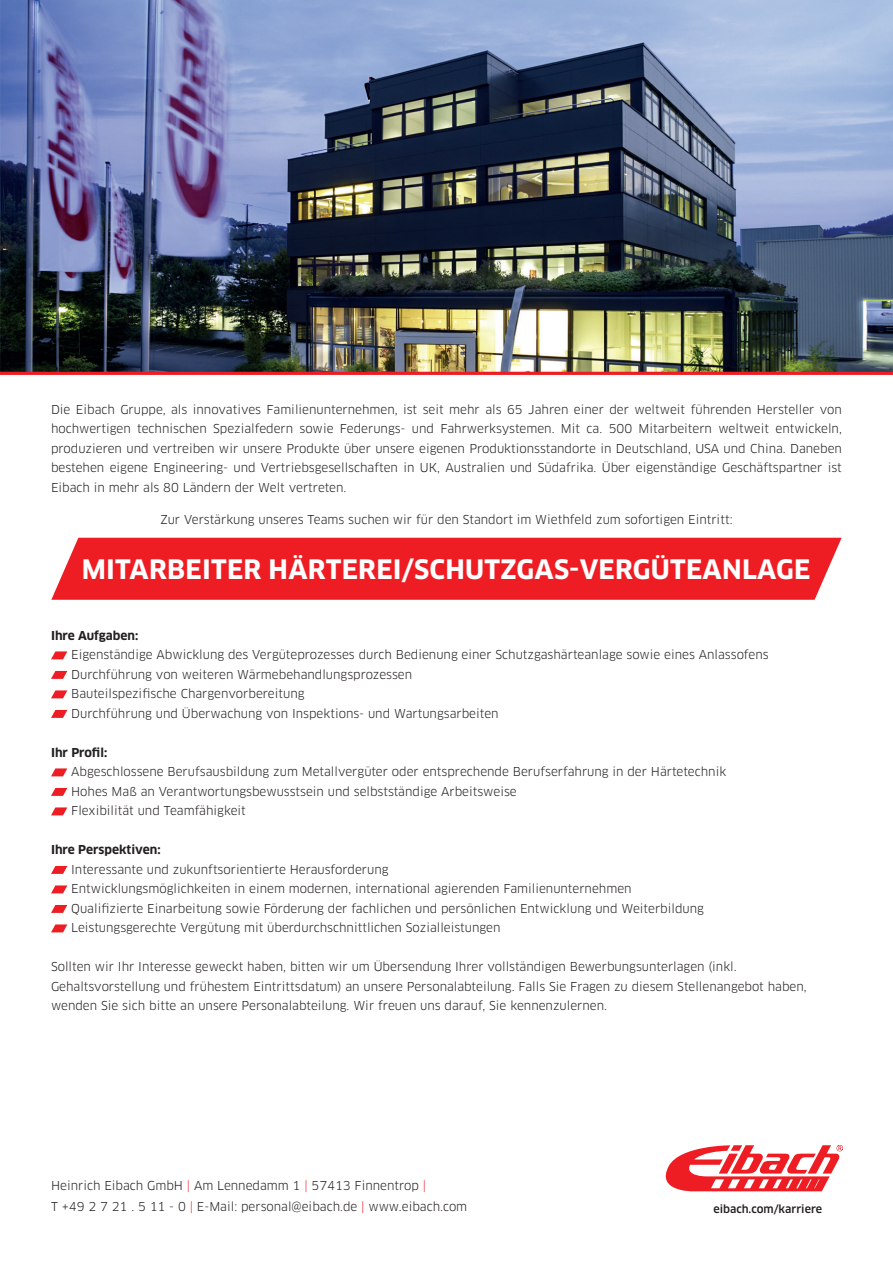
<style>
.page{position:relative;width:893px;height:1263px;background:#fff}
.page>*{position:absolute;margin:0;border:0;box-sizing:border-box;transform-origin:0 0}
.t1{font:700 26.25px "Clan Pro";letter-spacing:.01em;color:#fff}
.t2{font:12px/19.5px "Clan Pro";color:#231f20}
.t3{font:700 12px "Clan Pro";color:#231f20}
.t4{font:500 10.95px "Clan Pro";color:#231f20}
.s1{color:#ee1d23}
</style>
<div class="page">
<img style="left:0;top:0;width:893px;height:375px">
<svg style="left:665px;top:1145px;width:178px;height:46px"></svg>
<div style="left:51px;top:538px;width:791px;height:62px;background:#ee1d23"></div>
<svg style="left:51px;top:651px;width:16px;height:8px"></svg>
<svg style="left:51px;top:671px;width:16px;height:8px"></svg>
<svg style="left:51px;top:690px;width:16px;height:8px"></svg>
<svg style="left:51px;top:710px;width:16px;height:8px"></svg>
<svg style="left:51px;top:768px;width:16px;height:8px"></svg>
<svg style="left:51px;top:788px;width:16px;height:8px"></svg>
<svg style="left:51px;top:807px;width:16px;height:8px"></svg>
<svg style="left:51px;top:866px;width:16px;height:8px"></svg>
<svg style="left:51px;top:885px;width:16px;height:8px"></svg>
<svg style="left:51px;top:905px;width:16px;height:8px"></svg>
<svg style="left:51px;top:924px;width:16px;height:8px"></svg>
<p class="t2" style="left:51px;top:400px;width:792px;text-align:justify">Die Eibach Gruppe, als innovatives Familienunternehmen, ist seit mehr als 65 Jahren einer der weltweit führenden Hersteller von hochwertigen technischen Spezialfedern sowie Federungs- und Fahrwerksystemen. Mit ca. 500 Mitarbeitern weltweit entwickeln, produzieren und vertreiben wir unsere Produkte über unsere eigenen Produktionsstandorte in Deutschland, USA und China. Daneben bestehen eigene Engineering- und Vertriebsgesellschaften in UK, Australien und Südafrika. Über eigenständige Geschäftspartner ist Eibach in mehr als 80 Ländern der Welt vertreten.</p>
<p class="t2" style="left:160px;top:510px;width:574px">Zur Verstärkung unseres Teams suchen wir für den Standort im Wiethfeld zum sofortigen Eintritt:</p>
<h1 class="t1" style="left:82px;top:554px;width:730px">MITARBEITER HÄRTEREI/SCHUTZGAS-VERGÜTEANLAGE</h1>
<p class="t3" style="left:51px;top:628px;width:89px">Ihre Aufgaben:</p>
<p class="t2" style="left:71px;top:645px;width:699px">Eigenständige Abwicklung des Vergüteprozesses durch Bedienung einer Schutzgashärteanlage sowie eines Anlassofens Durchführung von weiteren Wärmebehandlungsprozessen<br>Bauteilspezifische Chargenvorbereitung<br>Durchführung und Überwachung von Inspektions- und Wartungsarbeiten</p>
<p class="t3" style="left:51px;top:745px;width:58px">Ihr Profil:</p>
<p class="t2" style="left:71px;top:762px;width:657px">Abgeschlossene Berufsausbildung zum Metallvergüter oder entsprechende Berufserfahrung in der Härtetechnik<br>Hohes Maß an Verantwortungsbewusstsein und selbstständige Arbeitsweise<br>Flexibilität und Teamfähigkeit</p>
<p class="t3" style="left:51px;top:843px;width:111px">Ihre Perspektiven:</p>
<p class="t2" style="left:71px;top:860px;width:634px">Interessante und zukunftsorientierte Herausforderung<br>Entwicklungsmöglichkeiten in einem modernen, international agierenden Familienunternehmen Qualifizierte Einarbeitung sowie Förderung der fachlichen und persönlichen Entwicklung und Weiterbildung Leistungsgerechte Vergütung mit überdurchschnittlichen Sozialleistungen</p>
<p class="t2" style="left:51px;top:957px;width:757px">Sollten wir Ihr Interesse geweckt haben, bitten wir um Übersendung Ihrer vollständigen Bewerbungsunterlagen (inkl.<br>Gehaltsvorstellung und frühestem Eintrittsdatum) an unsere Personalabteilung. Falls Sie Fragen zu diesem Stellenangebot haben, wenden Sie sich bitte an unsere Personalabteilung. Wir freuen uns darauf, Sie kennenzulernen.</p>
<p class="t2" style="left:51px;top:1175px;width:418px;line-height:21px">Heinrich Eibach GmbH <span class="s1">|</span> Am Lennedamm 1 <span class="s1">|</span> 57413 Finnentrop <span class="s1">|<br></span>T +49 2 7 21 . 5 11 - 0 <span class="s1">|</span> E-Mail: personal@eibach.de <span class="s1">|</span> www.eibach.com</p>
<p class="t4" style="left:713px;top:1202px;width:110px">eibach.com/karriere</p>
</div>
